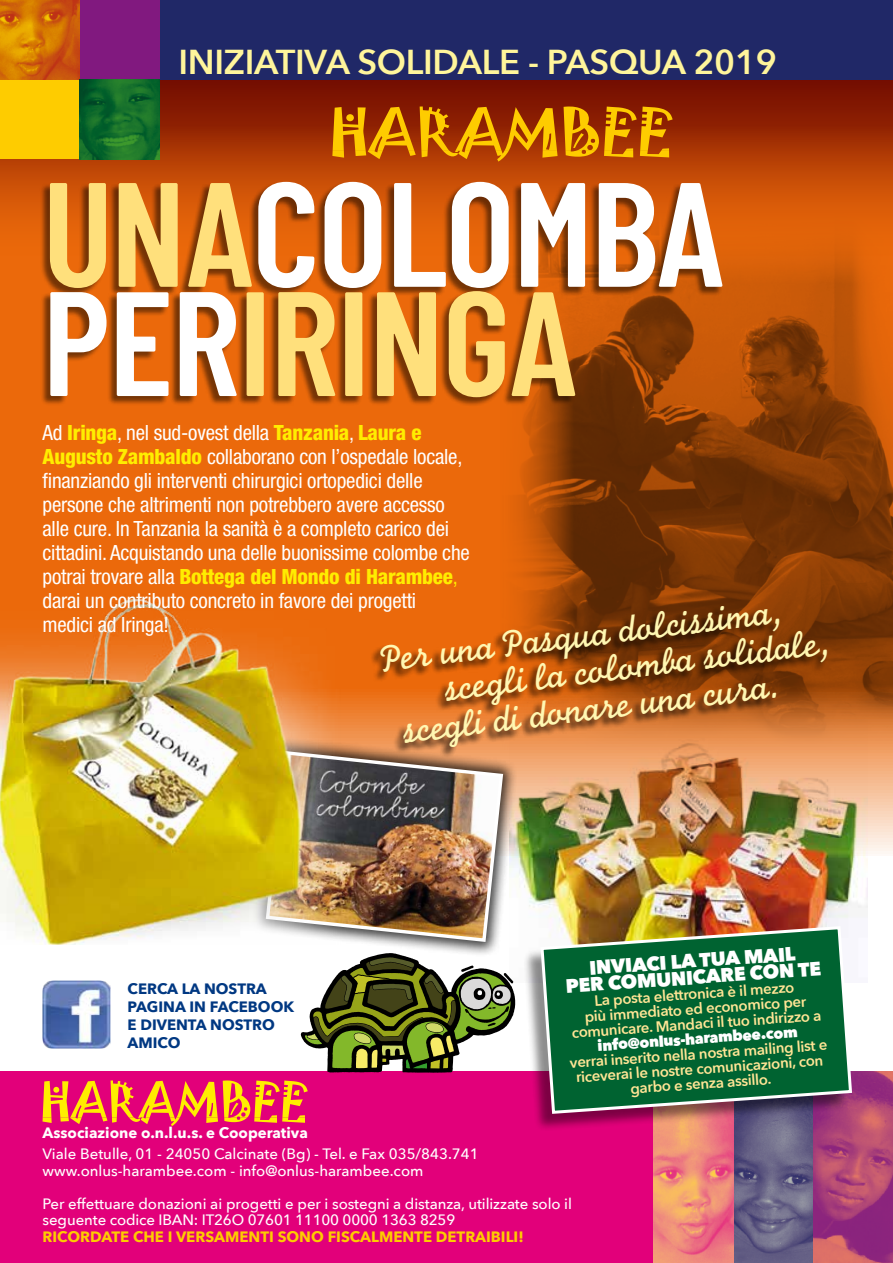
<style>
.page{position:relative;width:893px;height:1263px;background:#fff}
.page>*{position:absolute;margin:0;border:0;box-sizing:border-box;transform-origin:0 0}
.t1{font:600 148.2px/109.2px "Barlow Condensed";letter-spacing:-.01em;color:#fff}
.t2{font:39.15px "Monoline Script";color:#fff7b2}
.t3{font:600 34.5px "Avenir Next";letter-spacing:-.01em;color:#fff59b}
.t4{font:condensed 21px/24px "Helvetica Neue";letter-spacing:-.01em;color:#fff}
.t5{font:800 19.5px/16.5px "Avenir Next";color:#fff;text-align:center}
.t6{font:500 15px/16.5px "Avenir Next";color:#fff}
.t7{font:600 15px/15px "Avenir Next";color:#ffe595;text-align:center}
.t8{font:700 15px "Avenir Next";color:#fecc00}
.t9{font:700 15px/18.3px "Avenir Next";color:#003882}
.t10{font:700 15px "Avenir Next";color:#fff}
.t11{font:800 15px "Avenir Next";color:#fff}
.s1{color:#ffe07c}
.s2{font-weight:800;color:#ffed00}
.s3{color:#ffed00}
</style>
<div class="page">
<div style="left:0;top:77px;width:893px;height:779px;background:#eb690b"></div>
<img style="left:518px;top:761px;width:349px;height:163px">
<svg style="left:0;top:80px;width:893px;height:139px;background:#9f2f03"></svg>
<div style="left:0;top:0;width:893px;height:80px;background:#202867"></div>
<img style="left:43px;top:980px;width:67px;height:68px">
<div style="left:0;top:80px;width:80px;height:79px;background:#fecc00"></div>
<div style="left:80px;top:0;width:79px;height:80px;background:#81197f"></div>
<img style="left:0;top:0;width:80px;height:80px">
<img style="left:80px;top:80px;width:79px;height:79px">
<div style="left:0;top:1071px;width:893px;height:192px;background:#e2007a"></div>
<svg style="left:43px;top:1080px;width:265px;height:46px"></svg>
<img style="left:733px;top:1132px;width:80px;height:131px">
<svg style="left:813px;top:1071px;width:80px;height:192px;background:#ab4176"></svg>
<svg style="left:654px;top:1132px;width:79px;height:131px;background:#ee8779"></svg>
<svg style="left:301px;top:957px;width:214px;height:116px"></svg>
<div style="left:522px;top:929px;width:327px;height:203px;background:#000;opacity:.45"></div>
<svg style="left:539px;top:924px;width:315px;height:191px;background:#236a40"></svg>
<img style="left:514px;top:203px;width:379px;height:558px">
<svg style="left:332px;top:106px;width:341px;height:56px;background:#c06701"></svg>
<div style="left:40px;top:182px;width:682px;height:225px;background:#000;opacity:.5"></div>
<div style="left:251px;top:736px;width:267px;height:221px;background:#000;opacity:.75"></div>
<img style="left:346px;top:749px;width:159px;height:195px">
<img style="left:0;top:598px;width:346px;height:346px">
<div style="left:370px;top:607px;width:457px;height:151px;background:#000;opacity:.75"></div>
<h3 class="t3" style="left:179px;top:33px;width:600px">INIZIATIVA SOLIDALE - PASQUA 2019</h3>
<h1 class="t1" style="left:43px;top:175px;width:685px"><span class="s1">UNA</span>COLOMBA<br>PER<span class="s1">IRINGA</span></h1>
<p class="t4" style="left:43px;top:420px;width:429px">Ad <span class="s2">Iringa</span>, nel sud-ovest della <span class="s2">Tanzania</span>, <span class="s2">Laura e Augusto Zambaldo</span> collaborano con l’ospedale locale, finanziando gli interventi chirurgici ortopedici delle persone che altrimenti non potrebbero avere accesso alle cure. In Tanzania la sanità è a completo carico dei cittadini. Acquistando una delle buonissime colombe che potrai trovare alla <span class="s2">Bottega del Mondo di Harambee</span><span class="s3">, </span>darai un contributo concreto in favore dei progetti medici ad Iringa!</p>
<h2 class="t2" style="left:378px;top:636px;width:406px;rotate:-7deg">Per una Pasqua dolcissima,</h2>
<h2 class="t2" style="left:441px;top:665px;width:390px;rotate:-7deg">scegli la colomba solidale,</h2>
<h2 class="t2" style="left:400px;top:707px;width:380px;rotate:-7deg">scegli di donare una cura.</h2>
<p class="t9" style="left:128px;top:979px;width:168px">CERCA LA NOSTRA<br>PAGINA IN FACEBOOK<br>E DIVENTA NOSTRO<br>AMICO</p>
<p class="t5" style="left:564px;top:961px;width:257px;rotate:-4deg">INVIACI LA TUA MAIL<br>PER COMUNICARE CON TE</p>
<p class="t7" style="left:569px;top:995px;width:252px;rotate:-4deg">La posta elettronica è il mezzo<br>più immediato ed economico per comunicare. Mandaci il tuo indirizzo a</p>
<p class="t11" style="left:597px;top:1036px;width:202px;rotate:-4deg">info@onlus-harambee.com</p>
<p class="t7" style="left:569px;top:1055px;width:260px;rotate:-4deg">verrai inserito nella nostra mailing list e riceverai le nostre comunicazioni, con garbo e senza assillo.</p>
<p class="t10" style="left:43px;top:1120px;width:267px">Associazione o.n.l.u.s. e Cooperativa</p>
<p class="t6" style="left:43px;top:1145px;width:438px">Viale Betulle, 01 - 24050 Calcinate (Bg) - Tel. e Fax 035/843.741 www.onlus-harambee.com - info@onlus-harambee.com</p>
<p class="t6" style="left:43px;top:1195px;width:531px">Per effettuare donazioni ai progetti e per i sostegni a distanza, utilizzate solo il seguente codice IBAN: IT26O 07601 11100 0000 1363 8259</p>
<p class="t8" style="left:43px;top:1223px;width:483px">RICORDATE CHE I VERSAMENTI SONO FISCALMENTE DETRAIBILI!</p>
</div>
